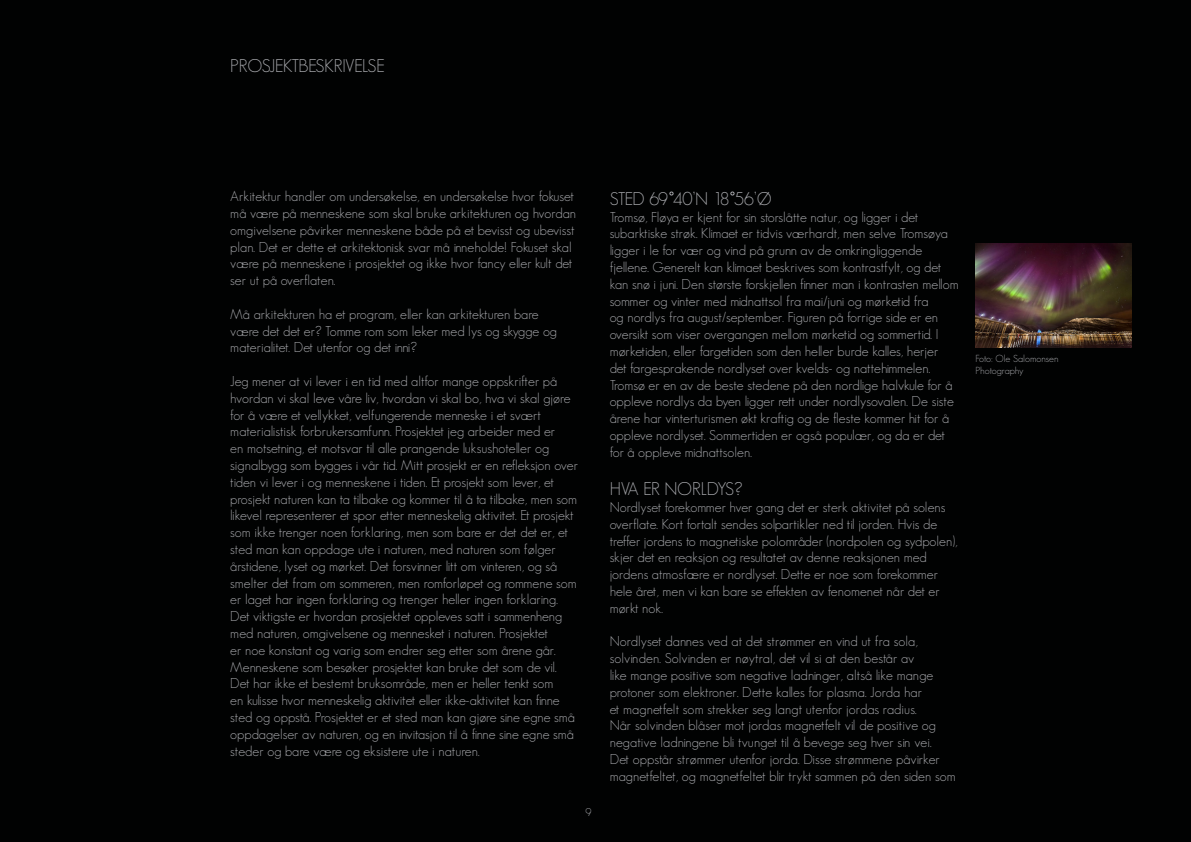
<style>
.page{position:relative;width:1191px;height:842px;background:#010202}
.page>*{position:absolute;margin:0;border:0;box-sizing:border-box;transform-origin:0 0}
.t1{font:300 18px "Geosans";letter-spacing:-.035em;color:#a5a6aa}
.t2{font:300 14px/16.8px "Geosans";color:#a5a6aa}
.t3{font:300 11px "Geosans";color:#a5a6aa}
.t4{font:300 10px/12px "Geosans";color:#a5a6aa}
</style>
<div class="page">
<img style="left:975px;top:244px;width:156px;height:104px">
<p class="t1" style="left:230px;top:56px;width:156px">PROSJEKTBESKRIVELSE</p>
<p class="t2" style="left:230px;top:188px;width:347px">Arkitektur handler om undersøkelse, en undersøkelse hvor fokuset må være på menneskene som skal bruke arkitekturen og hvordan omgivelsene påvirker menneskene både på et bevisst og ubevisst plan. Det er dette et arkitektonisk svar må inneholde! Fokuset skal være på menneskene i prosjektet og ikke hvor fancy eller kult det ser ut på overflaten.</p>
<p class="t2" style="left:230px;top:306px;width:328px">Må arkitekturen ha et program, eller kan arkitekturen bare være det det er? Tomme rom som leker med lys og skygge og materialitet. Det utenfor og det inni?</p>
<p class="t2" style="left:230px;top:373px;width:349px">Jeg mener at vi lever i en tid med altfor mange oppskrifter på hvordan vi skal leve våre liv, hvordan vi skal bo, hva vi skal gjøre for å være et vellykket, velfungerende menneske i et svært materialistisk forbrukersamfunn. Prosjektet jeg arbeider med er<br>en motsetning, et motsvar til alle prangende luksushoteller og signalbygg som bygges i vår tid. Mitt prosjekt er en refleksjon over tiden vi lever i og menneskene i tiden. Et prosjekt som lever, et prosjekt naturen kan ta tilbake og kommer til å ta tilbake, men som likevel representerer et spor etter menneskelig aktivitet. Et prosjekt som ikke trenger noen forklaring, men som bare er det det er, et sted man kan oppdage ute i naturen, med naturen som følger årstidene, lyset og mørket. Det forsvinner litt om vinteren, og så smelter det fram om sommeren, men romforløpet og rommene som er laget har ingen forklaring og trenger heller ingen forklaring.<br>Det viktigste er hvordan prosjektet oppleves satt i sammenheng med naturen, omgivelsene og mennesket i naturen. Prosjektet<br>er noe konstant og varig som endrer seg etter som årene går.<br>Menneskene som besøker prosjektet kan bruke det som de vil.<br>Det har ikke et bestemt bruksområde, men er heller tenkt som<br>en kulisse hvor menneskelig aktivitet eller ikke-aktivitet kan finne sted og oppstå. Prosjektet er et sted man kan gjøre sine egne små oppdagelser av naturen, og en invitasjon til å finne sine egne små steder og bare være og eksistere ute i naturen.</p>
<p class="t3" style="left:585px;top:806px;width:7px">9</p>
<p class="t1" style="left:609px;top:189px;width:163px">STED 69 40’N 18 56’Ø</p>
<p class="t2" style="left:609px;top:208px;width:351px">Tromsø, Fløya er kjent for sin storslåtte natur, og ligger i det subarktiske strøk. Klimaet er tidvis værhardt, men selve Tromsøya ligger i le for vær og vind på grunn av de omkringliggende fjellene. Generelt kan klimaet beskrives som kontrastfylt, og det kan snø i juni. Den største forskjellen finner man i kontrasten mellom sommer og vinter med midnattsol fra mai/juni og mørketid fra<br>og nordlys fra august/september. Figuren på forrige side er en oversikt som viser overgangen mellom mørketid og sommertid. I mørketiden, eller fargetiden som den heller burde kalles, herjer<br>det fargesprakende nordlyset over kvelds- og nattehimmelen.<br>Tromsø er en av de beste stedene på den nordlige halvkule for å oppleve nordlys da byen ligger rett under nordlysovalen. De siste årene har vinterturismen økt kraftig og de fleste kommer hit for å oppleve nordlyset. Sommertiden er også populær, og da er det for å oppleve midnattsolen.</p>
<p class="t1" style="left:609px;top:479px;width:134px">HVA ER NORLDYS?</p>
<p class="t2" style="left:609px;top:499px;width:349px">Nordlyset forekommer hver gang det er sterk aktivitet på solens overflate. Kort fortalt sendes solpartikler ned til jorden. Hvis de treffer jordens to magnetiske polområder (nordpolen og sydpolen), skjer det en reaksjon og resultatet av denne reaksjonen med jordens atmosfære er nordlyset. Dette er noe som forekommer hele året, men vi kan bare se effekten av fenomenet når det er mørkt nok.</p>
<p class="t2" style="left:609px;top:633px;width:348px">Nordlyset dannes ved at det strømmer en vind ut fra sola, solvinden. Solvinden er nøytral, det vil si at den består av<br>like mange positive som negative ladninger, altså like mange protoner som elektroner. Dette kalles for plasma. Jorda har<br>et magnetfelt som strekker seg langt utenfor jordas radius.<br>Når solvinden blåser mot jordas magnetfelt vil de positive og negative ladningene bli tvunget til å bevege seg hver sin vei.<br>Det oppstår strømmer utenfor jorda. Disse strømmene påvirker magnetfeltet, og magnetfeltet blir trykt sammen på den siden som</p>
<p class="t4" style="left:975px;top:352px;width:85px">Foto: Ole Salomonsen<br>Photography</p>
</div>
